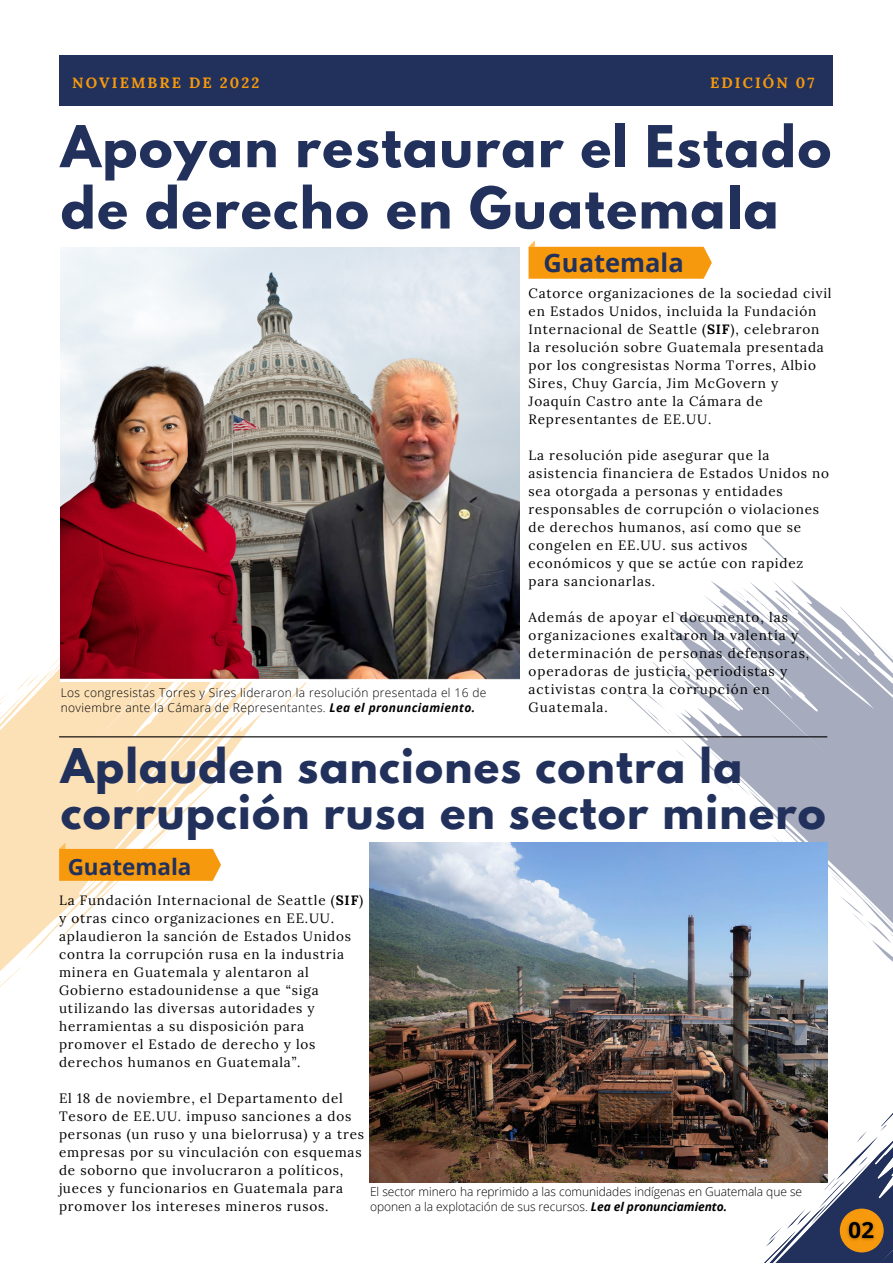
<style>
.page{position:relative;width:893px;height:1264px;background:#fff}
.page>*{position:absolute;margin:0;border:0;box-sizing:border-box;transform-origin:0 0}
.t1{font:700 51.15px/61.2px "League Spartan";letter-spacing:.03em;color:#22315c}
.t2{font:700 42.3px/46.5px "League Spartan";letter-spacing:.03em;color:#22315c}
.t3{font:700 25.5px "Open Sans";color:#22315c}
.t4{font:700 22.5px "Open Sans";color:#22315c}
.t5{font:700 14.85px "Lora";letter-spacing:.14em;color:#f7990c}
.t6{font:13.5px/18px "Lora";letter-spacing:.06em;color:#000}
.t7{font:300 12px/15px "Open Sans";letter-spacing:.03em;color:#000}
.t8{font:300 12px/15px "Open Sans";letter-spacing:-.005em;color:#000}
.s1{font-weight:700;font-style:italic}
.s2{font-weight:700}
</style>
<div class="page">
<svg style="left:613px;top:537px;width:279px;height:490px"></svg>
<div style="left:59px;top:56px;width:773px;height:49px;background:#22315c"></div>
<svg style="left:666px;top:1070px;width:227px;height:192px"></svg>
<svg style="left:528px;top:240px;width:183px;height:39px"></svg>
<img style="left:61px;top:247px;width:458px;height:433px">
<hr style="left:59px;top:736px;width:768px;height:1px;background:#000">
<svg style="left:839px;top:1208px;width:44px;height:44px;fill:#f7990c"></svg>
<svg style="left:0;top:533px;width:309px;height:454px"></svg>
<img style="left:369px;top:842px;width:458px;height:340px">
<p class="t5" style="left:72px;top:73px;width:189px">NOVIEMBRE DE 2022</p>
<p class="t5" style="left:710px;top:73px;width:106px">EDICIÓN 07</p>
<h1 class="t1" style="left:61px;top:122px;width:772px">Apoyan restaurar el Estado de derecho en Guatemala</h1>
<p class="t7" style="left:61px;top:685px;width:427px">Los congresistas Torres y Sires lideraron la resolución presentada el 16 de noviembre ante la Cámara de Representantes. <span class="s1">Lea el pronunciamiento.</span></p>
<h3 class="t3" style="left:543px;top:245px;width:142px">Guatemala</h3>
<p class="t6" style="left:528px;top:284px;width:304px">Catorce organizaciones de la sociedad civil en Estados Unidos, incluida la Fundación Internacional de Seattle (<span class="s2">SIF</span>), celebraron la resolución sobre Guatemala presentada por los congresistas Norma Torres, Albio Sires, Chuy García, Jim McGovern y Joaquín Castro ante la Cámara de Representantes de EE.UU.</p>
<p class="t6" style="left:528px;top:446px;width:302px">La resolución pide asegurar que la asistencia financiera de Estados Unidos no sea otorgada a personas y entidades responsables de corrupción o violaciones de derechos humanos, así como que se congelen en EE.UU. sus activos económicos y que se actúe con rapidez para sancionarlas.</p>
<p class="t6" style="left:528px;top:608px;width:282px">Además de apoyar el documento, las organizaciones exaltaron la valentía y determinación de personas defensoras, operadoras de justicia, periodistas y activistas contra la corrupción en Guatemala.</p>
<h2 class="t2" style="left:61px;top:747px;width:766px">Aplauden sanciones contra la corrupción rusa en sector minero</h2>
<h3 class="t4" style="left:68px;top:850px;width:125px">Guatemala</h3>
<p class="t6" style="left:59px;top:890px;width:306px">La Fundación Internacional de Seattle (<span class="s2">SIF</span>) y otras cinco organizaciones en EE.UU. aplaudieron la sanción de Estados Unidos contra la corrupción rusa en la industria minera en Guatemala y alentaron al Gobierno estadounidense a que “siga utilizando las diversas autoridades y herramientas a su disposición para promover el Estado de derecho y los derechos humanos en Guatemala”.</p>
<p class="t6" style="left:59px;top:1088px;width:306px">El 18 de noviembre, el Departamento del Tesoro de EE.UU. impuso sanciones a dos personas (un ruso y una bielorrusa) y a tres empresas por su vinculación con esquemas de soborno que involucraron a políticos, jueces y funcionarios en Guatemala para promover los intereses mineros rusos.</p>
<p class="t8" style="left:370px;top:1183px;width:433px">El sector minero ha reprimido a las comunidades indígenas en Guatemala que se oponen a la explotación de sus recursos. <span class="s1">Lea el pronunciamiento.</span></p>
</div>
